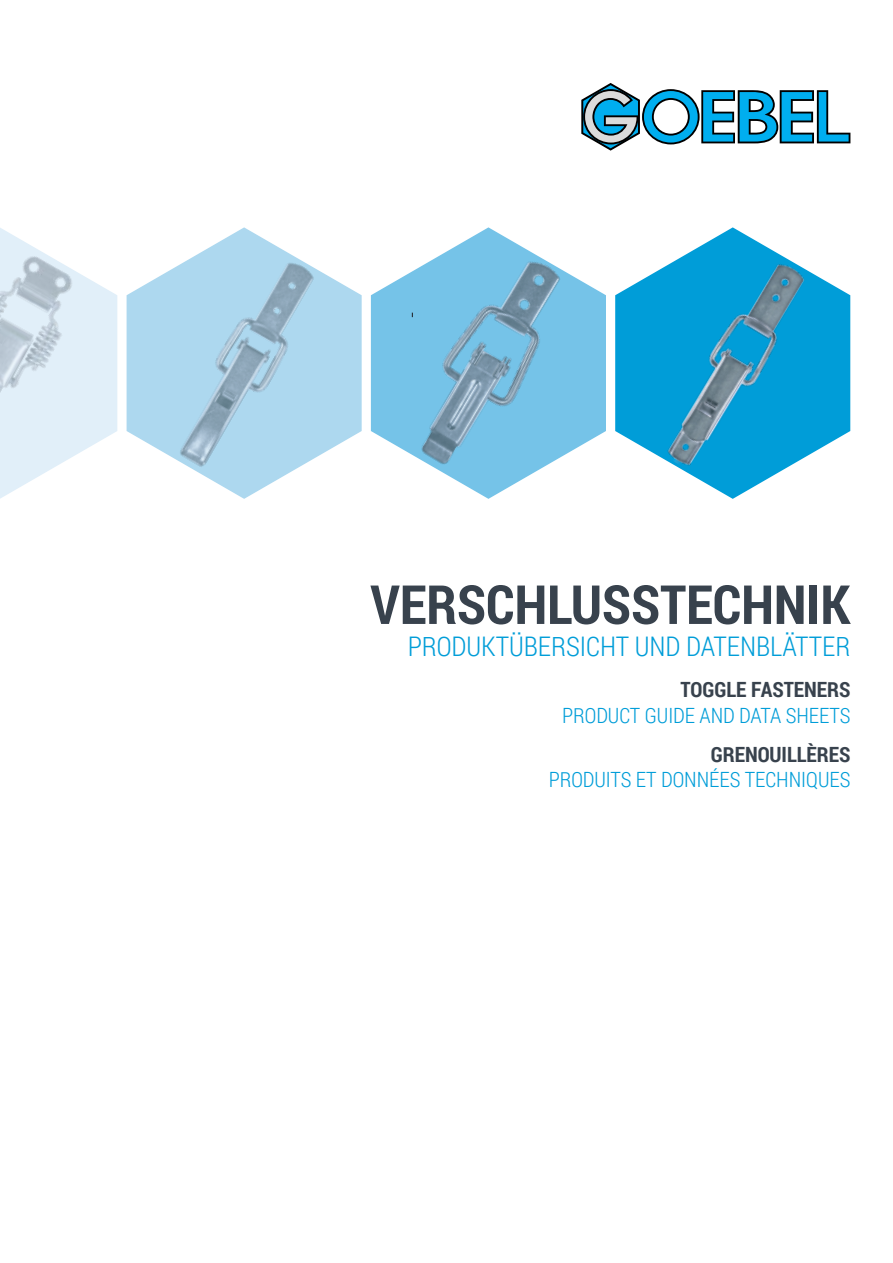
<style>
.page{position:relative;width:893px;height:1263px;background:#fff}
.page>*{position:absolute;margin:0;border:0;box-sizing:border-box;transform-origin:0 0}
.t1{font:700 54px "Roboto Condensed";color:#38424d}
.t2{font:300 27px "Roboto Condensed";color:#009dd8}
.t3{font:300 21px "Roboto Condensed";color:#009dd8}
.t4{font:700 21px "Roboto Condensed";color:#38424d}
</style>
<div class="page">
<svg style="left:581px;top:83px;width:269px;height:68px"></svg>
<svg style="left:615px;top:227px;width:235px;height:272px"></svg>
<svg style="left:371px;top:227px;width:235px;height:272px"></svg>
<svg style="left:127px;top:227px;width:235px;height:272px"></svg>
<svg style="left:0;top:228px;width:117px;height:271px"></svg>
<img style="left:650px;top:252px;width:167px;height:225px">
<img style="left:392px;top:242px;width:192px;height:242px">
<img style="left:158px;top:248px;width:173px;height:233px">
<img style="left:0;top:243px;width:92px;height:196px">
<h1 class="t1" style="left:370px;top:567px;width:482px">VERSCHLUSSTECHNIK</h1>
<p class="t2" style="left:408px;top:628px;width:444px">PRODUKTÜBERSICHT UND DATENBLÄTTER</p>
<p class="t4" style="left:681px;top:675px;width:171px">TOGGLE FASTENERS</p>
<p class="t3" style="left:562px;top:700px;width:290px">PRODUCT GUIDE AND DATA SHEETS</p>
<p class="t4" style="left:711px;top:740px;width:141px">GRENOUILLÈRES</p>
<p class="t3" style="left:549px;top:765px;width:303px">PRODUITS ET DONNÉES TECHNIQUES</p>
</div>
